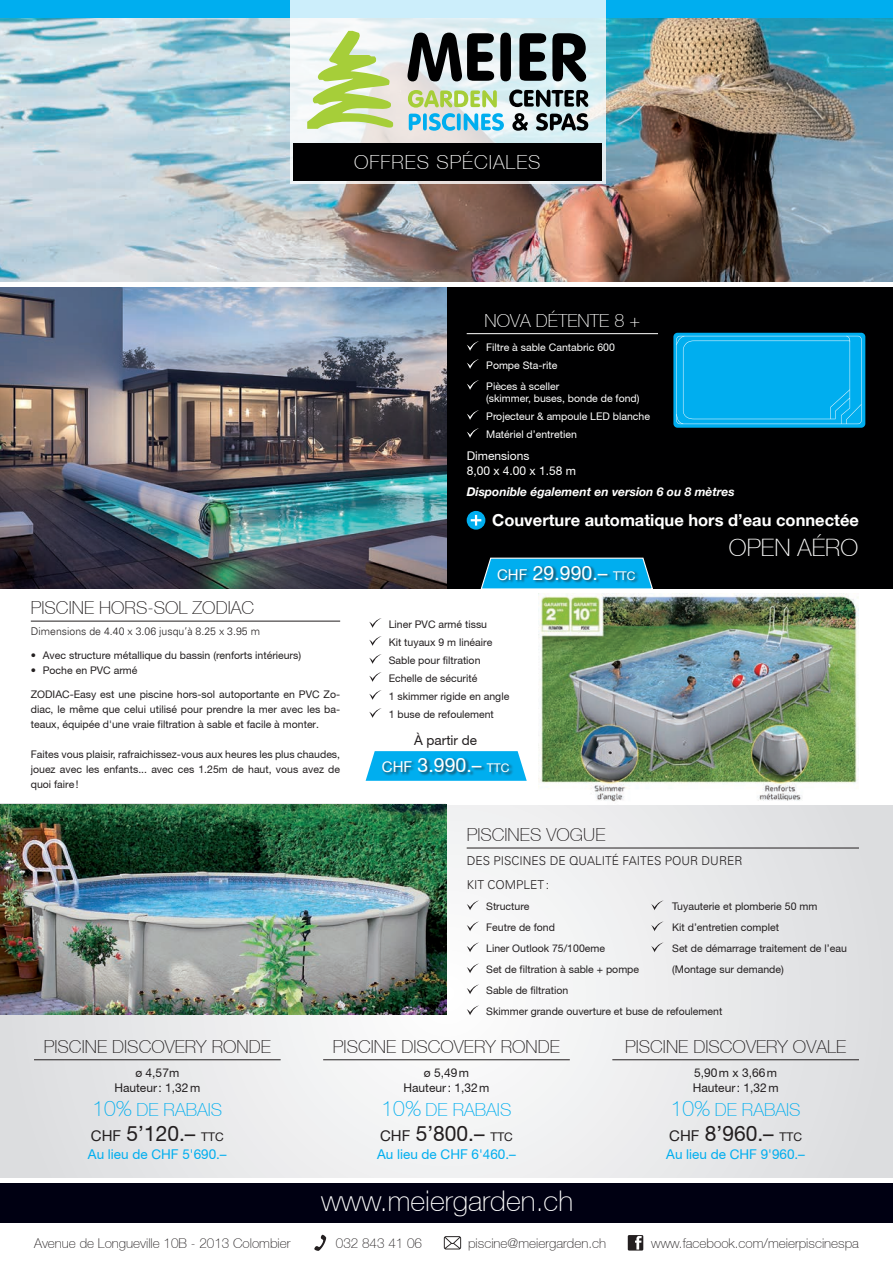
<style>
.page{position:relative;width:893px;height:1263px;background:#fff}
.page>*{position:absolute;margin:0;border:0;box-sizing:border-box;transform-origin:0 0}
.t1{font:100 28.5px "Context Reprise Thin S Si";color:#fff}
.t2{font:100 24px "Context Reprise Thin S Si";color:#fff}
.t3{font:21px "Context Reprise S Si";color:#231f20}
.t4{font:19.5px "Context Reprise S Si";color:#fff}
.t5{font:100 19.5px "Context Reprise Thin S Si";letter-spacing:.05em;color:#fff}
.t6{font:100 18px "Context Reprise Thin S Si";color:#231f20}
.t7{font:100 18px "Context Reprise Thin S Si";color:#00aeef}
.t8{font:100 18px "Context Reprise Thin S Si";color:#fff}
.t9{font:700 16.5px "Context Reprise S Si";color:#fff}
.t10{font:100 13.5px "Context Reprise Thin S Si";color:#231f20}
.t11{font:13.5px "Context Reprise S Si";color:#00aeef}
.t12{font:13.5px "Context Reprise S Si";color:#231f20}
.t13{font:12px "Context Reprise S Si";color:#231f20}
.t14{font:300 12px "Nova Light S Si";color:#231f20}
.t15{font:italic 700 12px "Context Reprise S Si";color:#fff}
.t16{font:12px "Context Reprise S Si";color:#fff}
.t17{font:10.5px/15px "Context Reprise S Si";color:#231f20;text-align:justify}
.t18{font:10.5px "Context Reprise S Si";color:#fff}
.t19{font:300 10.5px "Nova Light S Si";color:#231f20}
.s1{font-size:15px}
.s2{font-size:12px}
.s3{font-size:21px}
</style>
<div class="page">
<svg style="left:0;top:804px;width:893px;height:374px"></svg>
<img style="left:538px;top:593px;width:321px;height:209px">
<img style="left:0;top:804px;width:446px;height:211px">
<div style="left:442px;top:287px;width:451px;height:302px;background:#000001"></div>
<img style="left:0;top:287px;width:446px;height:302px">
<img style="left:0;top:17px;width:893px;height:265px">
<div style="left:0;top:0;width:893px;height:17px;background:#00aeef"></div>
<svg style="left:290px;top:0;width:315px;height:184px"></svg>
<div style="left:293px;top:143px;width:309px;height:37px;background:#000001"></div>
<svg style="left:307px;top:31px;width:86px;height:100px"></svg>
<svg style="left:407px;top:33px;width:87px;height:48px;background:#5c6061"></svg>
<svg style="left:500px;top:33px;width:11px;height:48px"></svg>
<svg style="left:519px;top:33px;width:27px;height:48px"></svg>
<svg style="left:552px;top:33px;width:34px;height:49px;background:#41484a"></svg>
<svg style="left:408px;top:90px;width:180px;height:41px;background:#96b4ab"></svg>
<hr style="left:467px;top:333px;width:191px;height:1px;background:#fff">
<svg style="left:467px;top:341px;width:12px;height:10px"></svg>
<svg style="left:467px;top:359px;width:12px;height:10px"></svg>
<svg style="left:467px;top:380px;width:12px;height:10px"></svg>
<svg style="left:467px;top:410px;width:12px;height:10px"></svg>
<svg style="left:467px;top:428px;width:12px;height:10px"></svg>
<svg style="left:467px;top:511px;width:18px;height:19px"></svg>
<svg style="left:471px;top:515px;width:10px;height:11px"></svg>
<svg style="left:673px;top:333px;width:192px;height:95px;background:#07a7e3"></svg>
<svg style="left:676px;top:336px;width:186px;height:88px;background:#06b0ef"></svg>
<svg style="left:480px;top:557px;width:173px;height:32px;background:#1d9dcd"></svg>
<div style="left:497px;top:565px;width:142px;height:18px;background:#231f20;opacity:.7"></div>
<div style="left:0;top:1183px;width:893px;height:40px;background:#000012"></div>
<svg style="left:314px;top:1235px;width:12px;height:16px"></svg>
<svg style="left:444px;top:1236px;width:17px;height:13px"></svg>
<svg style="left:628px;top:1235px;width:15px;height:15px"></svg>
<hr style="left:34px;top:1059px;width:247px;height:1px;background:#231f20">
<hr style="left:323px;top:1059px;width:247px;height:1px;background:#231f20">
<hr style="left:612px;top:1059px;width:247px;height:1px;background:#231f20">
<svg style="left:369px;top:618px;width:13px;height:10px"></svg>
<svg style="left:369px;top:636px;width:13px;height:10px"></svg>
<svg style="left:369px;top:654px;width:13px;height:10px"></svg>
<svg style="left:369px;top:672px;width:13px;height:10px"></svg>
<svg style="left:369px;top:690px;width:13px;height:10px"></svg>
<svg style="left:369px;top:708px;width:13px;height:10px"></svg>
<hr style="left:31px;top:621px;width:309px;height:1px;background:#231f20">
<hr style="left:467px;top:848px;width:392px;height:1px;background:#231f20">
<svg style="left:467px;top:900px;width:12px;height:10px"></svg>
<svg style="left:651px;top:900px;width:13px;height:10px"></svg>
<svg style="left:467px;top:921px;width:12px;height:10px"></svg>
<svg style="left:651px;top:921px;width:13px;height:10px"></svg>
<svg style="left:467px;top:942px;width:12px;height:10px"></svg>
<svg style="left:651px;top:942px;width:13px;height:10px"></svg>
<svg style="left:467px;top:963px;width:12px;height:10px"></svg>
<svg style="left:467px;top:984px;width:12px;height:10px"></svg>
<svg style="left:467px;top:1005px;width:12px;height:10px"></svg>
<svg style="left:366px;top:751px;width:161px;height:30px;background:#22b9f1"></svg>
<div style="left:382px;top:757px;width:131px;height:19px;background:#231f20;opacity:.7"></div>
<p class="t5" style="left:354px;top:151px;width:188px">OFFRES SPÉCIALES</p>
<p class="t6" style="left:31px;top:598px;width:225px">PISCINE HORS-SOL ZODIAC</p>
<p class="t19" style="left:31px;top:625px;width:231px">Dimensions de 4.40 x 3.06 jusqu’à 8.25 x 3.95 m</p>
<p class="t17" style="left:31px;top:648px;width:272px">• Avec structure métallique du bassin (renforts intérieurs)</p>
<p class="t17" style="left:31px;top:663px;width:108px">• Poche en PVC armé</p>
<p class="t17" style="left:31px;top:687px;width:311px">ZODIAC-Easy est une piscine hors-sol autoportante en PVC Zo&shy;diac, le même que celui utilisé pour prendre la mer avec les ba&shy;teaux, équipée d'une vraie filtration à sable et facile à monter.</p>
<p class="t17" style="left:31px;top:747px;width:311px">Faites vous plaisir, rafraichissez-vous aux heures les plus chaudes, jouez avec les enfants... avec ces 1.25m de haut, vous avez de quoi faire!</p>
<p class="t8" style="left:484px;top:310px;width:157px">NOVA DÉTENTE 8 +</p>
<p class="t18" style="left:486px;top:341px;width:130px">Filtre à sable Cantabric 600</p>
<p class="t18" style="left:486px;top:359px;width:73px">Pompe Sta-rite</p>
<p class="t18" style="left:486px;top:380px;width:75px">Pièces à sceller</p>
<p class="t18" style="left:486px;top:392px;width:155px">(skimmer, buses, bonde de fond)</p>
<p class="t18" style="left:486px;top:410px;width:165px">Projecteur &amp; ampoule LED blanche</p>
<p class="t18" style="left:486px;top:428px;width:92px">Matériel d’entretien</p>
<p class="t16" style="left:467px;top:449px;width:64px">Dimensions</p>
<p class="t16" style="left:467px;top:464px;width:111px">8,00 x 4.00 x 1.58 m</p>
<p class="t15" style="left:467px;top:484px;width:270px">Disponible également en version 6 ou 8 mètres</p>
<p class="t9" style="left:492px;top:510px;width:368px">Couverture automatique hors d’eau connectée</p>
<p class="t2" style="left:729px;top:534px;width:131px">OPEN AÉRO</p>
<p class="t4" style="left:497px;top:561px;width:140px"><span class="s1">CHF</span> 29.990.– <span class="s2">TTC</span></p>
<p class="t17" style="left:389px;top:616px;width:100px">Liner PVC armé tissu</p>
<p class="t17" style="left:389px;top:634px;width:105px">Kit tuyaux 9 m linéaire</p>
<p class="t17" style="left:389px;top:652px;width:93px">Sable pour filtration</p>
<p class="t17" style="left:389px;top:670px;width:90px">Echelle de sécurité</p>
<p class="t17" style="left:389px;top:688px;width:122px">1 skimmer rigide en angle</p>
<p class="t17" style="left:389px;top:706px;width:107px">1 buse de refoulement</p>
<p class="t12" style="left:414px;top:732px;width:65px">À partir de</p>
<p class="t4" style="left:382px;top:753px;width:129px"><span class="s1">CHF</span> 3.990.– <span class="s2">TTC</span></p>
<p class="t6" style="left:467px;top:825px;width:140px">PISCINES VOGUE</p>
<p class="t14" style="left:467px;top:854px;width:277px">DES PISCINES DE QUALITÉ FAITES POUR DURER</p>
<p class="t14" style="left:467px;top:878px;width:84px">KIT COMPLET:</p>
<p class="t17" style="left:486px;top:899px;width:45px">Structure</p>
<p class="t17" style="left:672px;top:899px;width:147px">Tuyauterie et plomberie 50 mm</p>
<p class="t17" style="left:486px;top:920px;width:70px">Feutre de fond</p>
<p class="t17" style="left:672px;top:920px;width:108px">Kit d’entretien complet</p>
<p class="t17" style="left:486px;top:941px;width:120px">Liner Outlook 75/100eme</p>
<p class="t17" style="left:672px;top:941px;width:176px">Set de démarrage traitement de l’eau</p>
<p class="t17" style="left:486px;top:962px;width:154px">Set de filtration à sable + pompe</p>
<p class="t17" style="left:672px;top:962px;width:113px">(Montage sur demande)</p>
<p class="t17" style="left:486px;top:983px;width:84px">Sable de filtration</p>
<p class="t17" style="left:486px;top:1004px;width:238px">Skimmer grande ouverture et buse de refoulement</p>
<p class="t6" style="left:44px;top:1036px;width:228px">PISCINE DISCOVERY RONDE</p>
<p class="t13" style="left:135px;top:1065px;width:45px">ø 4,57m</p>
<p class="t13" style="left:114px;top:1080px;width:87px">Hauteur: 1,32m</p>
<p class="t7" style="left:92px;top:1099px;width:131px"><span class="s3">10%</span> DE RABAIS</p>
<p class="t3" style="left:91px;top:1121px;width:134px"><span class="s1">CHF</span> 5’120.– <span class="s2">TTC</span></p>
<p class="t11" style="left:88px;top:1146px;width:140px">Au lieu de CHF 5'690.–</p>
<p class="t6" style="left:333px;top:1036px;width:228px">PISCINE DISCOVERY RONDE</p>
<p class="t13" style="left:424px;top:1065px;width:47px">ø 5,49m</p>
<p class="t13" style="left:403px;top:1080px;width:87px">Hauteur: 1,32m</p>
<p class="t7" style="left:382px;top:1099px;width:131px"><span class="s3">10%</span> DE RABAIS</p>
<p class="t3" style="left:380px;top:1121px;width:134px"><span class="s1">CHF</span> 5’800.– <span class="s2">TTC</span></p>
<p class="t11" style="left:377px;top:1146px;width:140px">Au lieu de CHF 6'460.–</p>
<p class="t1" style="left:321px;top:1184px;width:253px">www.meiergarden.ch</p>
<p class="t6" style="left:625px;top:1036px;width:223px">PISCINE DISCOVERY OVALE</p>
<p class="t13" style="left:694px;top:1065px;width:85px">5,90m x 3,66m</p>
<p class="t13" style="left:693px;top:1080px;width:87px">Hauteur: 1,32m</p>
<p class="t7" style="left:671px;top:1099px;width:131px"><span class="s3">10%</span> DE RABAIS</p>
<p class="t3" style="left:669px;top:1121px;width:134px"><span class="s1">CHF</span> 8’960.– <span class="s2">TTC</span></p>
<p class="t11" style="left:666px;top:1146px;width:140px">Au lieu de CHF 9'960.–</p>
<p class="t10" style="left:34px;top:1235px;width:258px">Avenue de Longueville 10B - 2013 Colombier</p>
<p class="t10" style="left:336px;top:1235px;width:88px">032 843 41 06</p>
<p class="t10" style="left:468px;top:1235px;width:139px">piscine@meiergarden.ch</p>
<p class="t10" style="left:651px;top:1235px;width:209px">www.facebook.com/meierpiscinespa</p>
</div>
